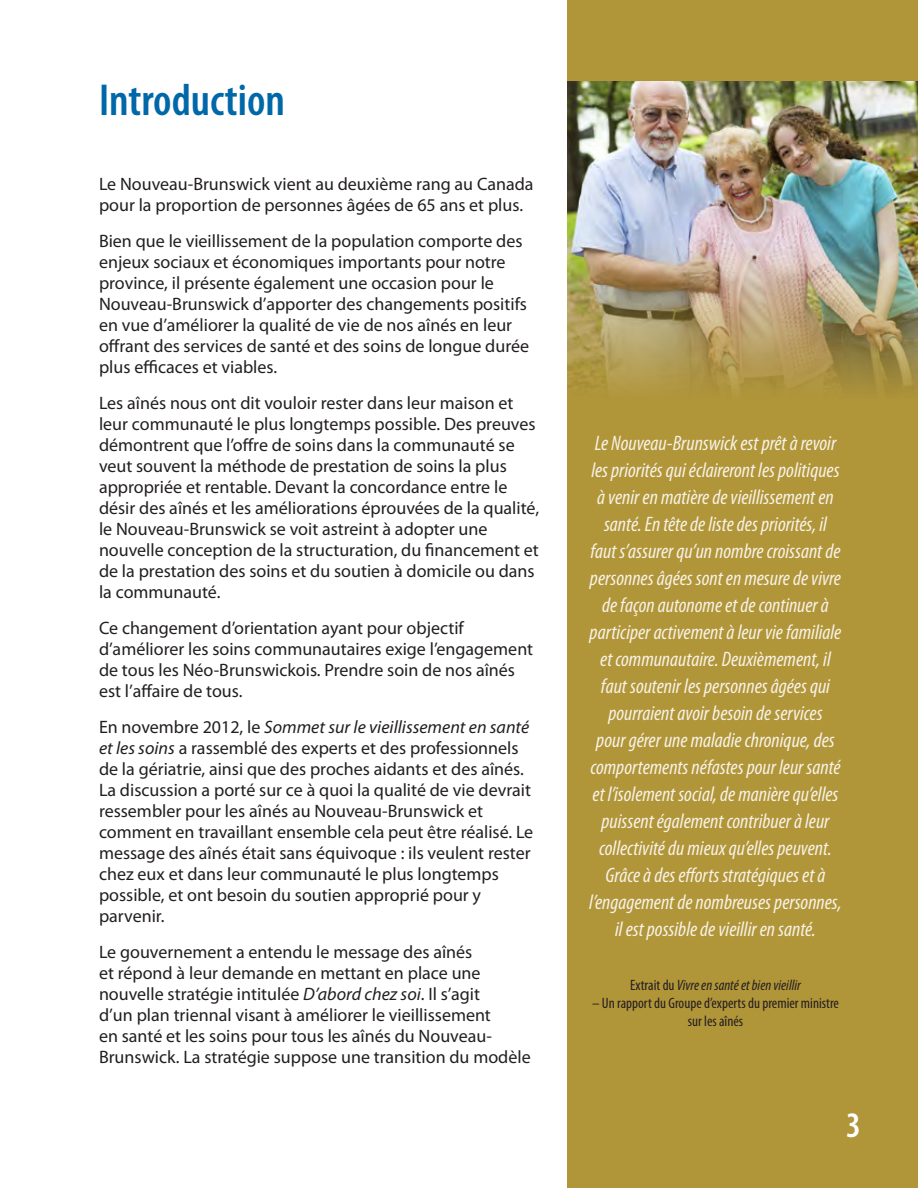
<style>
.page{position:relative;width:918px;height:1188px;background:#fff}
.page>*{position:absolute;margin:0;border:0;box-sizing:border-box;transform-origin:0 0}
.Heading1{font:600 condensed 45px "Myriad Pro";color:#0068a9}
.t1{font:600 condensed 36px "Myriad Pro";color:#fff}
.outtake{font:italic condensed 21px/27px "Myriad Pro";color:#f6f2e5;text-align:center}
.text{font:18px/21px "Myriad Pro";color:#231f20}
.outtake_credit{font:condensed 15px/18px "Myriad Pro";color:#231f20;text-align:center}
.outtake_credit-2{font:italic condensed 15px "Myriad Pro";color:#231f20}
.s1{font-style:italic}
.s2{font-style:normal}
</style>
<div class="page">
<div style="left:567px;top:0;width:351px;height:1188px;background:#b19539"></div>
<img style="left:567px;top:81px;width:351px;height:311px">
<p class="Heading1" style="left:99px;top:72px;width:188px">Introduction</p>
<p class="text" style="left:99px;top:173px;width:436px">Le Nouveau-Brunswick vient au deuxième rang au Canada pour la proportion de personnes âgées de 65 ans et plus.</p>
<p class="text" style="left:99px;top:230px;width:432px">Bien que le vieillissement de la population comporte des enjeux sociaux et économiques importants pour notre province, il présente également une occasion pour le Nouveau-Brunswick d’apporter des changements positifs en vue d’améliorer la qualité de vie de nos aînés en leur offrant des services de santé et des soins de longue durée plus efficaces et viables.</p>
<p class="text" style="left:99px;top:392px;width:442px">Les aînés nous ont dit vouloir rester dans leur maison et leur communauté le plus longtemps possible. Des preuves démontrent que l’offre de soins dans la communauté se veut souvent la méthode de prestation de soins la plus appropriée et rentable. Devant la concordance entre le désir des aînés et les améliorations éprouvées de la qualité, le Nouveau-Brunswick se voit astreint à adopter une nouvelle conception de la structuration, du financement et de la prestation des soins et du soutien à domicile ou dans la communauté.</p>
<p class="text" style="left:99px;top:617px;width:436px">Ce changement d’orientation ayant pour objectif d’améliorer les soins communautaires exige l’engagement de tous les Néo-Brunswickois. Prendre soin de nos aînés est l’affaire de tous.</p>
<p class="text" style="left:99px;top:716px;width:436px">En novembre 2012, le <span class="s1">Sommet sur le vieillissement en santé et les soins</span> a rassemblé des experts et des professionnels de la gériatrie, ainsi que des proches aidants et des aînés.<br>La discussion a porté sur ce à quoi la qualité de vie devrait ressembler pour les aînés au Nouveau-Brunswick et comment en travaillant ensemble cela peut être réalisé. Le message des aînés était sans équivoque : ils veulent rester chez eux et dans leur communauté le plus longtemps possible, et ont besoin du soutien approprié pour y parvenir.</p>
<p class="text" style="left:99px;top:941px;width:433px">Le gouvernement a entendu le message des aînés<br>et répond à leur demande en mettant en place une nouvelle stratégie intitulée <span class="s1">D’abord chez soi</span>. Il s’agit<br>d’un plan triennal visant à améliorer le vieillissement<br>en santé et les soins pour tous les aînés du Nouveau-Brunswick. La stratégie suppose une transition du modèle</p>
<p class="outtake" style="left:589px;top:429px;width:254px">Le Nouveau-Brunswick est prêt à revoir les priorités qui éclaireront les politiques à venir en matière de vieillissement en santé. En tête de liste des priorités, il faut s’assurer qu’un nombre croissant de personnes âgées sont en mesure de vivre de façon autonome et de continuer à participer activement à leur vie familiale et communautaire. Deuxièmement, il faut soutenir les personnes âgées qui pourraient avoir besoin de services<br>pour gérer une maladie chronique, des comportements néfastes pour leur santé et l’isolement social, de manière qu’elles puissent également contribuer à leur collectivité du mieux qu’elles peuvent.<br>Grâce à des efforts stratégiques et à l’engagement de nombreuses personnes, il est possible de vieillir en santé.</p>
<p class="outtake_credit-2" style="left:630px;top:976px;width:172px"><span class="s2">Extrait du</span> Vivre en santé et bien vieillir</p>
<p class="outtake_credit" style="left:592px;top:994px;width:248px">– Un rapport du Groupe d’experts du premier ministre sur les aînés</p>
<p class="t1" style="left:846px;top:1103px;width:16px">3</p>
</div>
